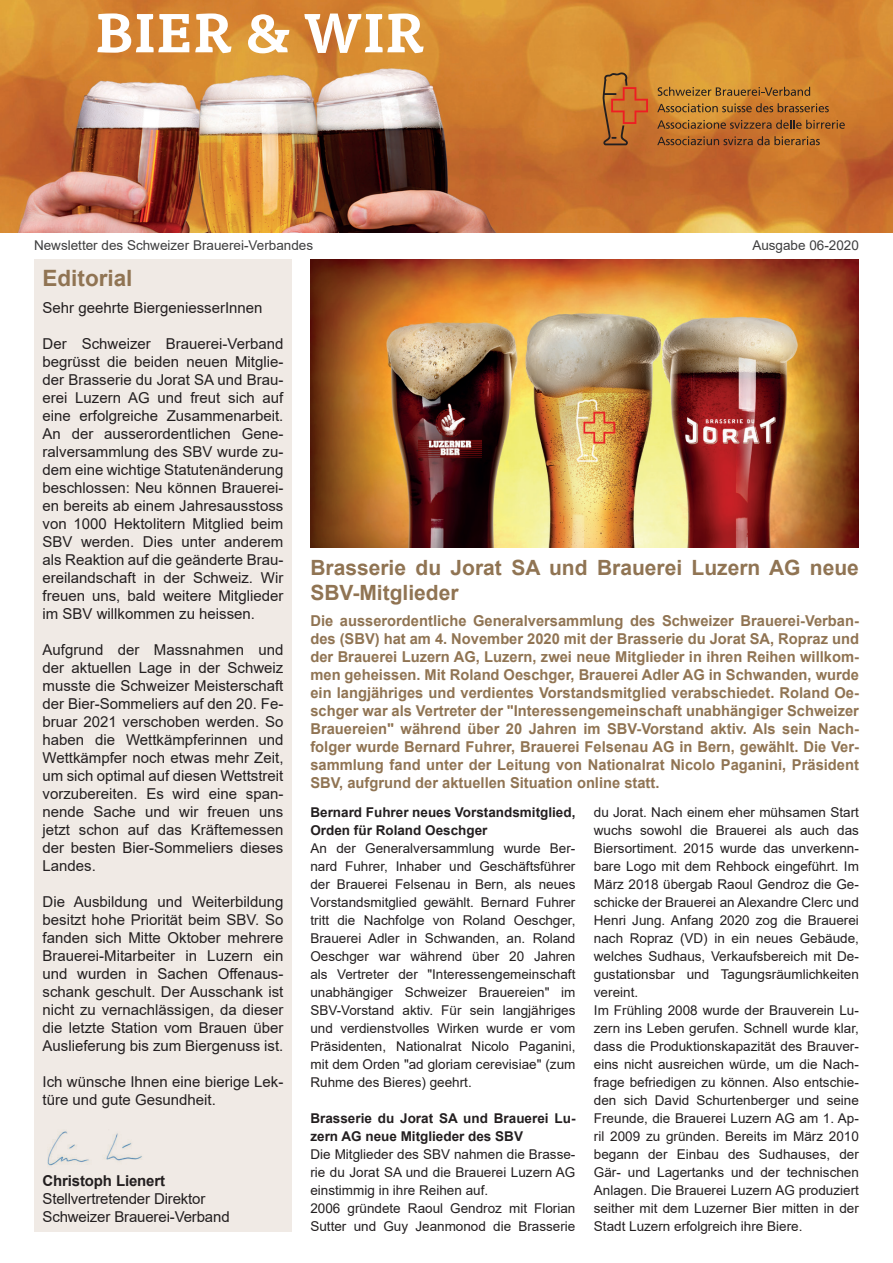
<style>
.page{position:relative;width:893px;height:1263px;background:#fff}
.page>*{position:absolute;margin:0;border:0;box-sizing:border-box;transform-origin:0 0}
.t1{font:700 54px "Tisa Pro";color:#fff}
.t2{font:700 22.5px "Arial";color:#907453}
.t3{font:700 21px/25.2px "Arial";color:#907453}
.t4{font:15px/18px "Arial";color:#231f20;text-align:justify}
.t5{font:700 15px/18px "Arial";color:#907453;text-align:justify}
.t6{font:700 15px "Arial";letter-spacing:-.01em;color:#231f20}
.t7{font:13.5px/18px "Arial";color:#231f20}
.t8{font:700 13.5px/18px "Arial";color:#231f20}
.t9{font:13.5px "Arial";color:#3e3e3f}
</style>
<div class="page">
<div style="left:34px;top:259px;width:258px;height:972px;background:#f0eae5"></div>
<img style="left:0;top:0;width:893px;height:232px">
<svg style="left:657px;top:136px;width:163px;height:9px"></svg>
<svg style="left:657px;top:120px;width:188px;height:9px;background:#9e622a"></svg>
<svg style="left:657px;top:103px;width:172px;height:9px;background:#a76f2e"></svg>
<svg style="left:658px;top:87px;width:152px;height:9px"></svg>
<svg style="left:602px;top:71px;width:46px;height:74px;background:#bf6b2b"></svg>
<img style="left:310px;top:259px;width:549px;height:288px">
<img style="left:47px;top:1131px;width:95px;height:35px">
<h1 class="t1" style="left:95px;top:-11px;width:332px">BIER &amp; WIR</h1>
<p class="t9" style="left:34px;top:236px;width:281px">Newsletter des Schweizer Brauerei-Verbandes</p>
<p class="t9" style="left:752px;top:236px;width:108px">Ausgabe 06-2020</p>
<h2 class="t2" style="left:43px;top:262px;width:92px">Editorial</h2>
<p class="t4" style="left:43px;top:299px;width:222px">Sehr geehrte BiergeniesserInnen</p>
<p class="t4" style="left:43px;top:335px;width:242px">Der Schweizer Brauerei-Verband begrüsst die beiden neuen Mitglie&shy;der Brasserie du Jorat SA und Brau&shy;erei Luzern AG und freut sich auf eine erfolgreiche Zusammenarbeit.<br>An der ausserordentlichen Gene&shy;ralversammlung des SBV wurde zu&shy;dem eine wichtige Statutenänderung beschlossen: Neu können Brauerei&shy;en bereits ab einem Jahresausstoss von 1000 Hektolitern Mitglied beim SBV werden. Dies unter anderem als Reaktion auf die geänderte Brau&shy;ereilandschaft in der Schweiz. Wir freuen uns, bald weitere Mitglieder im SBV willkommen zu heissen.</p>
<p class="t4" style="left:43px;top:641px;width:242px">Aufgrund der Massnahmen und der aktuellen Lage in der Schweiz musste die Schweizer Meisterschaft der Bier-Sommeliers auf den 20. Fe&shy;bruar 2021 verschoben werden. So haben die Wettkämpferinnen und Wettkämpfer noch etwas mehr Zeit, um sich optimal auf diesen Wettstreit vorzubereiten. Es wird eine span&shy;nende Sache und wir freuen uns jetzt schon auf das Kräftemessen der besten Bier-Sommeliers dieses Landes.</p>
<p class="t4" style="left:43px;top:893px;width:242px">Die Ausbildung und Weiterbildung besitzt hohe Priorität beim SBV. So fanden sich Mitte Oktober mehrere Brauerei-Mitarbeiter in Luzern ein und wurden in Sachen Offenaus&shy;schank geschult. Der Ausschank ist nicht zu vernachlässigen, da dieser die letzte Station vom Brauen über Auslieferung bis zum Biergenuss ist.</p>
<p class="t4" style="left:43px;top:1073px;width:242px">Ich wünsche Ihnen eine bierige Lek&shy;türe und gute Gesundheit.</p>
<p class="t6" style="left:43px;top:1170px;width:124px">Christoph Lienert</p>
<p class="t4" style="left:43px;top:1190px;width:189px">Stellvertretender Direktor<br>Schweizer Brauerei-Verband</p>
<h3 class="t3" style="left:310px;top:555px;width:550px">Brasserie du Jorat SA und Brauerei Luzern AG neue<br>SBV-Mitglieder</h3>
<p class="t5" style="left:310px;top:612px;width:550px">Die ausserordentliche Generalversammlung des Schweizer Brauerei-Verban&shy;des (SBV) hat am 4. November 2020 mit der Brasserie du Jorat SA, Ropraz und der Brauerei Luzern AG, Luzern, zwei neue Mitglieder in ihren Reihen willkom&shy;men geheissen. Mit Roland Oeschger, Brauerei Adler AG in Schwanden, wurde ein langjähriges und verdientes Vorstandsmitglied verabschiedet. Roland Oe&shy;schger war als Vertreter der "Interessengemeinschaft unabhängiger Schweizer Brauereien" während über 20 Jahren im SBV-Vorstand aktiv. Als sein Nach&shy;folger wurde Bernard Fuhrer, Brauerei Felsenau AG in Bern, gewählt. Die Ver&shy;sammlung fand unter der Leitung von Nationalrat Nicolo Paganini, Präsident SBV, aufgrund der aktuellen Situation online statt.</p>
<p class="t8" style="left:310px;top:803px;width:267px">Bernard Fuhrer neues Vorstandsmitglied,<br>Orden für Roland Oeschger</p>
<p class="t7" style="left:310px;top:839px;width:267px;text-align:justify">An der Generalversammlung wurde Ber&shy;nard Fuhrer, Inhaber und Geschäftsführer der Brauerei Felsenau in Bern, als neues Vorstandsmitglied gewählt. Bernard Fuhrer tritt die Nachfolge von Roland Oeschger, Brauerei Adler in Schwanden, an. Roland Oeschger war während über 20 Jahren als Vertreter der "Interessengemeinschaft unabhängiger Schweizer Brauereien" im SBV-Vorstand aktiv. Für sein langjähriges und verdienstvolles Wirken wurde er vom Präsidenten, Nationalrat Nicolo Paganini, mit dem Orden "ad gloriam cerevisiae" (zum Ruhme des Bieres) geehrt.</p>
<p class="t8" style="left:310px;top:1109px;width:267px">Brasserie du Jorat SA und Brauerei Lu&shy;zern AG neue Mitglieder des SBV</p>
<p class="t7" style="left:310px;top:1145px;width:267px">Die Mitglieder des SBV nahmen die Brasse&shy;rie du Jorat SA und die Brauerei Luzern AG einstimmig in ihre Reihen auf.<br>2006 gründete Raoul Gendroz mit Florian Sutter und Guy Jeanmonod die Brasserie</p>
<p class="t7" style="left:594px;top:803px;width:267px">du Jorat. Nach einem eher mühsamen Start wuchs sowohl die Brauerei als auch das Biersortiment. 2015 wurde das unverkenn&shy;bare Logo mit dem Rehbock eingeführt. Im März 2018 übergab Raoul Gendroz die Ge&shy;schicke der Brauerei an Alexandre Clerc und Henri Jung. Anfang 2020 zog die Brauerei nach Ropraz (VD) in ein neues Gebäude, welches Sudhaus, Verkaufsbereich mit De&shy;gustationsbar und Tagungsräumlichkeiten vereint.<br>Im Frühling 2008 wurde der Brauverein Lu&shy;zern ins Leben gerufen. Schnell wurde klar, dass die Produktionskapazität des Brauver&shy;eins nicht ausreichen würde, um die Nach&shy;frage befriedigen zu können. Also entschie&shy;den sich David Schurtenberger und seine Freunde, die Brauerei Luzern AG am 1. Ap&shy;ril 2009 zu gründen. Bereits im März 2010 begann der Einbau des Sudhauses, der Gär- und Lagertanks und der technischen Anlagen. Die Brauerei Luzern AG produziert seither mit dem Luzerner Bier mitten in der Stadt Luzern erfolgreich ihre Biere.</p>
</div>
